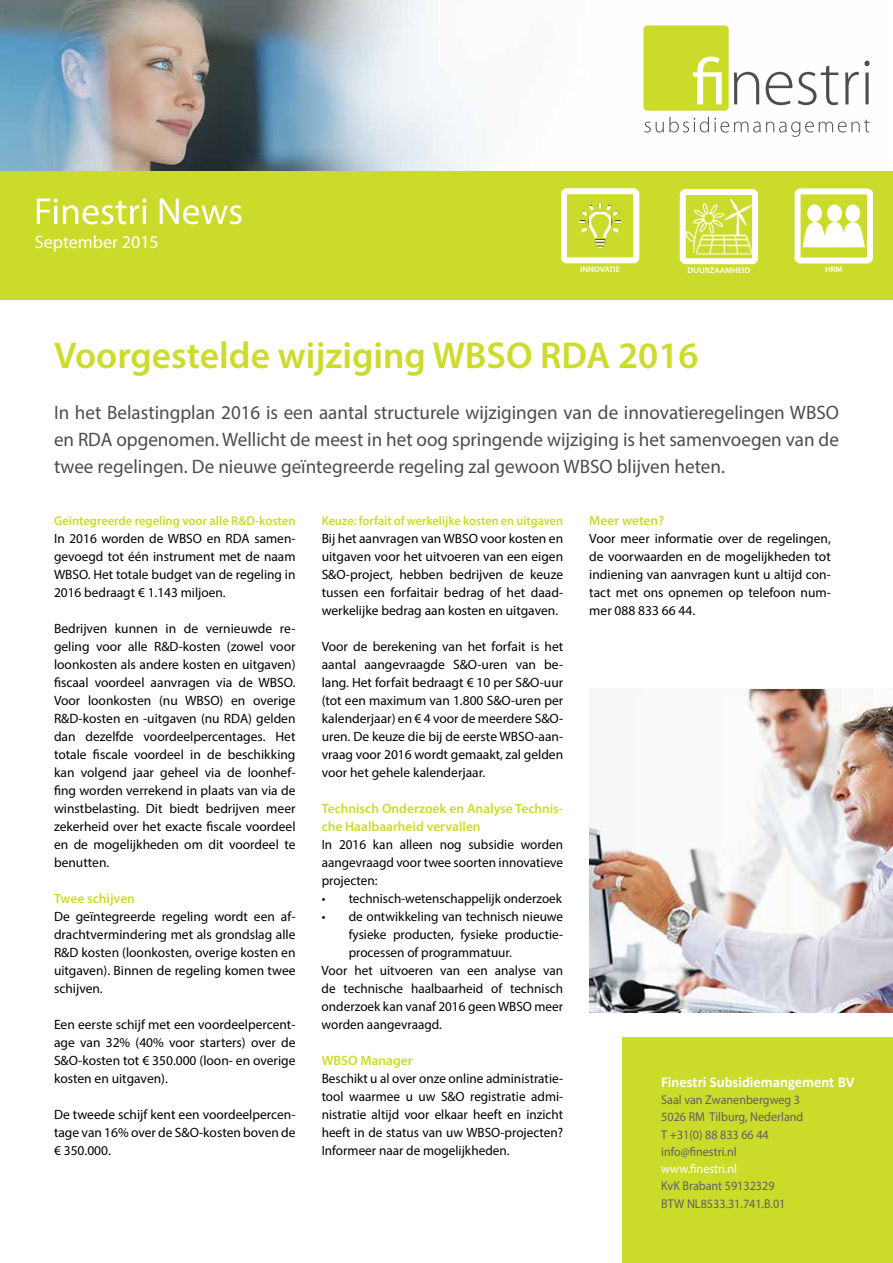
<style>
.page{position:relative;width:893px;height:1263px;background:#fff}
.page>*{position:absolute;margin:0;border:0;box-sizing:border-box;transform-origin:0 0}
.t1{font:600 37.5px "Myriad Pro";color:#ccdb2c}
.t2{font:19.5px/27px "Myriad Pro";color:#4c4d4f;text-align:justify}
.t3{font:18px "Myriad Pro";color:#fff}
.t4{font:700 15px "Calibri";color:#fff}
.t5{font:13.5px/18px "Myriad Pro";color:#000;text-align:justify}
.t6{font:600 13.5px/18px "Myriad Pro";color:#cbdb2a}
.t7{font:12.75px/17.2px "Myriad Pro";color:#5f6062;scale:.95 1}
.t8{font:600 12.75px "Myriad Pro";color:#cbdb2a;scale:.96 1}
.t9{font:600 12.75px "Myriad Pro";color:#cbdb2a}
.t10{font:12.75px "Myriad Pro";color:#fff;scale:.95 1}
.t11{font:600 8.1px "Myriad Pro";color:#fff;scale:1.05 1}
</style>
<div class="page">
<img style="left:0;top:0;width:891px;height:172px">
<svg style="left:645px;top:117px;width:225px;height:20px"></svg>
<div style="left:643px;top:25px;width:86px;height:86px;background:#cbdb2a;border-radius:4px"></div>
<svg style="left:734px;top:72px;width:25px;height:32px"></svg>
<svg style="left:766px;top:72px;width:26px;height:33px"></svg>
<svg style="left:798px;top:65px;width:40px;height:40px"></svg>
<svg style="left:845px;top:61px;width:25px;height:43px"></svg>
<svg style="left:693px;top:57px;width:29px;height:47px"></svg>
<div style="left:0;top:172px;width:893px;height:128px;background:#cbdb2b"></div>
<div style="left:561px;top:188px;width:78px;height:75px;border:6px solid #fff;border-radius:3px"></div>
<img style="left:579px;top:203px;width:42px;height:46px">
<img style="left:679px;top:193px;width:80px;height:72px">
<div style="left:680px;top:189px;width:78px;height:75px;border:6px solid #fff;border-radius:3px"></div>
<div style="left:795px;top:188px;width:78px;height:76px;border:6px solid #fff;border-radius:3px"></div>
<div style="left:807px;top:204px;width:15px;height:18px;background:#fff;border-radius:50%"></div>
<div style="left:827px;top:204px;width:15px;height:18px;background:#fff;border-radius:50%"></div>
<div style="left:845px;top:204px;width:15px;height:18px;background:#fff;border-radius:50%"></div>
<svg style="left:803px;top:221px;width:62px;height:26px"></svg>
<svg style="left:37px;top:198px;width:109px;height:26px"></svg>
<svg style="left:160px;top:198px;width:82px;height:26px"></svg>
<div style="left:623px;top:1037px;width:270px;height:226px;background:#cbdb2a"></div>
<img style="left:589px;top:689px;width:304px;height:323px">
<h3 class="t3" style="left:35px;top:231px;width:126px">September 2015</h3>
<p class="t11" style="left:580px;top:264px;width:40px">INNOVATIE</p>
<p class="t11" style="left:688px;top:265px;width:61px">DUURZAAMHEID</p>
<p class="t11" style="left:825px;top:264px;width:18px">HRM</p>
<h1 class="t1" style="left:54px;top:332px;width:646px">Voorgestelde wijziging WBSO RDA 2016</h1>
<p class="t2" style="left:54px;top:398px;width:786px">In het Belastingplan 2016 is een aantal structurele wijzigingen van de innovatieregelingen WBSO en RDA opgenomen. Wellicht de meest in het oog springende wijziging is het samenvoegen van de twee regelingen. De nieuwe geïntegreerde regeling zal gewoon WBSO blijven heten.</p>
<p class="t9" style="left:54px;top:512px;width:243px">Geïntegreerde regeling voor alle R&amp;D-kosten</p>
<p class="t5" style="left:54px;top:529px;width:243px">In 2016 worden de WBSO en RDA samen&shy;gevoegd tot één instrument met de naam WBSO. Het totale budget van de regeling in 2016 bedraagt € 1.143 miljoen.</p>
<p class="t5" style="left:54px;top:619px;width:243px">Bedrijven kunnen in de vernieuwde re&shy;geling voor alle R&amp;D-kosten (zowel voor loonkosten als andere kosten en uitgaven) fiscaal voordeel aanvragen via de WBSO.<br>Voor loonkosten (nu WBSO) en overige R&amp;D-kosten en -uitgaven (nu RDA) gelden dan dezelfde voordeelpercentages. Het totale fiscale voordeel in de beschikking kan volgend jaar geheel via de loonhef&shy;fing worden verrekend in plaats van via de winstbelasting. Dit biedt bedrijven meer zekerheid over het exacte fiscale voordeel en de mogelijkheden om dit voordeel te benutten.</p>
<p class="t6" style="left:54px;top:889px;width:83px">Twee schijven</p>
<p class="t5" style="left:54px;top:907px;width:243px">De geïntegreerde regeling wordt een af&shy;drachtvermindering met als grondslag alle R&amp;D kosten (loonkosten, overige kosten en uitgaven). Binnen de regeling komen twee schijven.</p>
<p class="t5" style="left:54px;top:1015px;width:243px">Een eerste schijf met een voordeelpercent&shy;age van 32% (40% voor starters) over de S&amp;O-kosten tot € 350.000 (loon- en overige kosten en uitgaven).</p>
<p class="t5" style="left:54px;top:1105px;width:243px">De tweede schijf kent een voordeelpercen&shy;tage van 16% over de S&amp;O-kosten boven de € 350.000.</p>
<p class="t6" style="left:589px;top:511px;width:76px">Meer weten?</p>
<p class="t5" style="left:589px;top:530px;width:243px">Voor meer informatie over de regelingen, de voorwaarden en de mogelijkheden tot indiening van aanvragen kunt u altijd con&shy;tact met ons opnemen op telefoon num&shy;mer 088 833 66 44.</p>
<p class="t8" style="left:322px;top:513px;width:253px">Keuze: forfait of werkelijke kosten en uitgaven</p>
<p class="t5" style="left:322px;top:530px;width:243px">Bij het aanvragen van WBSO voor kosten en uitgaven voor het uitvoeren van een eigen S&amp;O-project, hebben bedrijven de keuze tussen een forfaitair bedrag of het daad&shy;werkelijke bedrag aan kosten en uitgaven.</p>
<p class="t5" style="left:322px;top:638px;width:243px">Voor de berekening van het forfait is het aantal aangevraagde S&amp;O-uren van be&shy;lang. Het forfait bedraagt € 10 per S&amp;O-uur (tot een maximum van 1.800 S&amp;O-uren per kalenderjaar) en € 4 voor de meerdere S&amp;O&shy;uren. De keuze die bij de eerste WBSO-aan&shy;vraag voor 2016 wordt gemaakt, zal gelden voor het gehele kalenderjaar.</p>
<p class="t6" style="left:322px;top:799px;width:243px">Technisch Onderzoek en Analyse Technis&shy;che Haalbaarheid vervallen</p>
<p class="t5" style="left:322px;top:836px;width:243px">In 2016 kan alleen nog subsidie worden aangevraagd voor twee soorten innovatieve projecten:</p>
<p class="t5" style="left:322px;top:890px;width:242px">• technisch-wetenschappelijk onderzoek</p>
<p class="t5" style="left:322px;top:908px;width:243px">• de ontwikkeling van technisch nieuwe</p>
<p class="t5" style="left:349px;top:926px;width:216px">fysieke producten, fysieke productie-</p>
<p class="t5" style="left:349px;top:944px;width:165px">processen of programmatuur.</p>
<p class="t5" style="left:322px;top:962px;width:243px">Voor het uitvoeren van een analyse van</p>
<p class="t5" style="left:322px;top:980px;width:243px">de technische haalbaarheid of technisch</p>
<p class="t5" style="left:322px;top:998px;width:243px">onderzoek kan vanaf 2016 geen WBSO meer</p>
<p class="t5" style="left:322px;top:1016px;width:122px">worden aangevraagd.</p>
<p class="t6" style="left:322px;top:1051px;width:92px">WBSO Manager</p>
<p class="t5" style="left:322px;top:1070px;width:243px">Beschikt u al over onze online administratie&shy;tool waarmee u uw S&amp;O registratie admi&shy;nistratie altijd voor elkaar heeft en inzicht heeft in de status van uw WBSO-projecten?<br>Informeer naar de mogelijkheden.</p>
<p class="t4" style="left:661px;top:1072px;width:195px">Finestri Subsidiemangement BV</p>
<p class="t7" style="left:661px;top:1091px;width:151px">Saal van Zwanenbergweg 3<br>5026 RM Tilburg, Nederland<br>T +31(0) 88 833 66 44 info@finestri.nl</p>
<p class="t10" style="left:661px;top:1161px;width:81px">www.finestri.nl</p>
<p class="t7" style="left:661px;top:1177px;width:132px">KvK Brabant 59132329<br>BTW NL8533.31.741.B.01</p>
</div>
